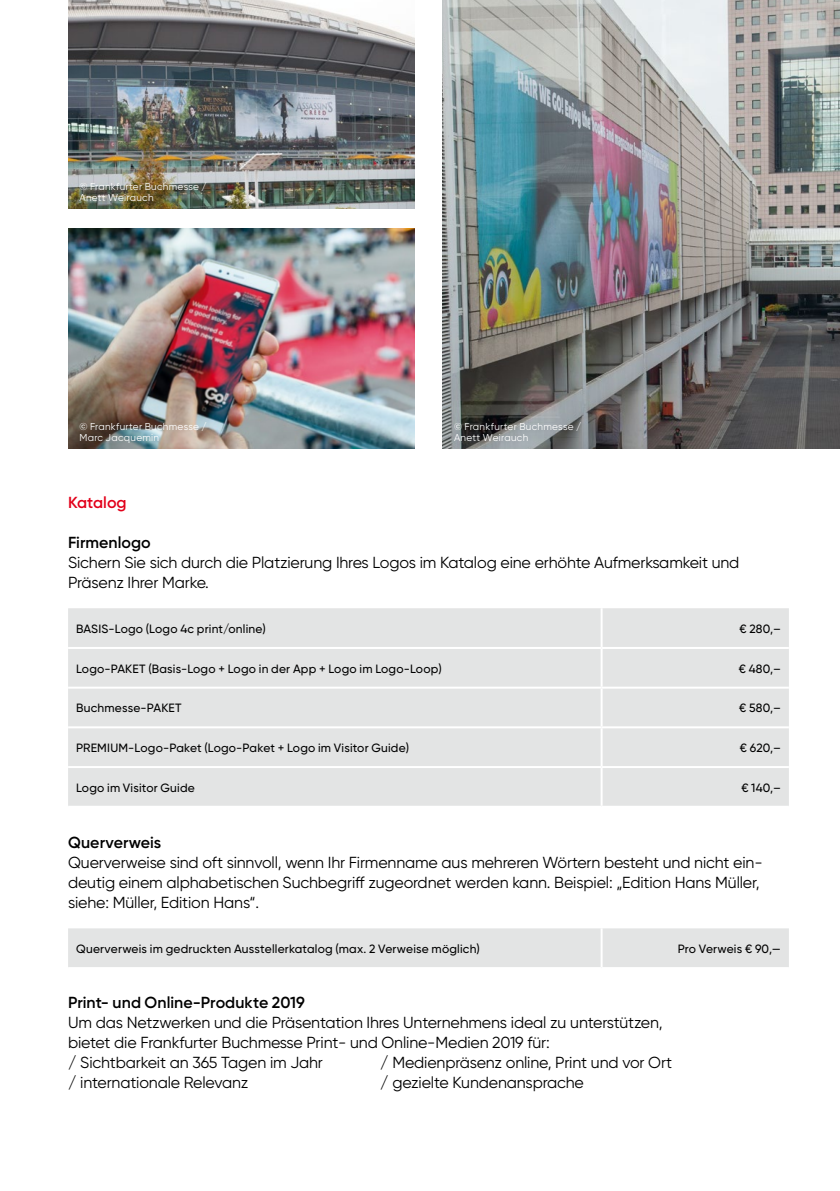
<style>
.page{position:relative;width:840px;height:1191px;background:#fff}
.page>*{position:absolute;margin:0;border:0;box-sizing:border-box;transform-origin:0 0}
.t1{font:16px/20px "Gilroy";letter-spacing:-.01em;color:#000}
.t2{font:600 16px "Gilroy";color:#000}
.t3{font:600 16px "Gilroy";color:#e2001a}
.t4{font:500 12px "Gilroy";letter-spacing:.015em;color:#000}
.t5{font:10px/11px "Gilroy";letter-spacing:.025em;color:#fff}
</style>
<div class="page">
<img style="left:68px;top:0;width:346px;height:208px">
<img style="left:442px;top:0;width:397px;height:448px">
<img style="left:68px;top:228px;width:346px;height:220px">
<div style="left:68px;top:608px;width:720px;height:197px;background:#e3e4e4"></div>
<hr style="left:600px;top:608px;width:2px;height:39px;background:#fff">
<hr style="left:600px;top:649px;width:2px;height:37px;background:#fff">
<hr style="left:600px;top:688px;width:2px;height:38px;background:#fff">
<hr style="left:600px;top:728px;width:2px;height:38px;background:#fff">
<hr style="left:600px;top:768px;width:2px;height:37px;background:#fff">
<hr style="left:68px;top:647px;width:533px;height:2px;background:#fff">
<hr style="left:601px;top:647px;width:187px;height:2px;background:#fff">
<hr style="left:68px;top:686px;width:533px;height:2px;background:#fff">
<hr style="left:601px;top:686px;width:187px;height:2px;background:#fff">
<hr style="left:68px;top:726px;width:533px;height:2px;background:#fff">
<hr style="left:601px;top:726px;width:187px;height:2px;background:#fff">
<hr style="left:68px;top:766px;width:533px;height:2px;background:#fff">
<hr style="left:601px;top:766px;width:187px;height:2px;background:#fff">
<div style="left:68px;top:928px;width:720px;height:39px;background:#e3e4e4"></div>
<hr style="left:600px;top:928px;width:2px;height:39px;background:#fff">
<p class="t5" style="left:79px;top:180px;width:129px">© Frankfurter Buchmesse /<br>Anett Weirauch</p>
<p class="t5" style="left:79px;top:420px;width:129px">© Frankfurter Buchmesse /<br>Marc Jacquemin</p>
<p class="t5" style="left:454px;top:420px;width:129px">© Frankfurter Buchmesse /<br>Anett Weirauch</p>
<p class="t3" style="left:68px;top:493px;width:60px">Katalog</p>
<p class="t2" style="left:68px;top:533px;width:84px">Firmenlogo</p>
<p class="t1" style="left:68px;top:552px;width:672px">Sichern Sie sich durch die Platzierung Ihres Logos im Katalog eine erhöhte Aufmerksamkeit und<br>Präsenz Ihrer Marke.</p>
<p class="t4" style="left:76px;top:621px;width:191px">BASIS-Logo (Logo 4c print/online)</p>
<p class="t4" style="left:739px;top:621px;width:43px">€ 280,–</p>
<p class="t4" style="left:76px;top:661px;width:367px">Logo-PAKET (Basis-Logo + Logo in der App + Logo im Logo-Loop)</p>
<p class="t4" style="left:738px;top:661px;width:44px">€ 480,–</p>
<p class="t4" style="left:76px;top:700px;width:107px">Buchmesse-PAKET</p>
<p class="t4" style="left:738px;top:700px;width:43px">€ 580,–</p>
<p class="t4" style="left:76px;top:740px;width:334px">PREMIUM-Logo-Paket (Logo-Paket + Logo im Visitor Guide)</p>
<p class="t4" style="left:739px;top:740px;width:42px">€ 620,–</p>
<p class="t4" style="left:76px;top:780px;width:120px">Logo im Visitor Guide</p>
<p class="t4" style="left:741px;top:780px;width:41px">€ 140,–</p>
<p class="t2" style="left:68px;top:833px;width:95px">Querverweis</p>
<p class="t1" style="left:68px;top:852px;width:695px">Querverweise sind oft sinnvoll, wenn Ihr Firmenname aus mehreren Wörtern besteht und nicht ein&shy;deutig einem alphabetischen Suchbegriff zugeordnet werden kann. Beispiel: „Edition Hans Müller, siehe: Müller, Edition Hans“.</p>
<p class="t4" style="left:76px;top:941px;width:405px">Querverweis im gedruckten Ausstellerkatalog (max. 2 Verweise möglich)</p>
<p class="t4" style="left:677px;top:941px;width:105px">Pro Verweis € 90,—</p>
<p class="t2" style="left:68px;top:993px;width:238px">Print- und Online-Produkte 2019</p>
<p class="t1" style="left:68px;top:1012px;width:595px">Um das Netzwerken und die Präsentation Ihres Unternehmens ideal zu unterstützen, bietet die Frankfurter Buchmesse Print- und Online-Medien 2019 für:<br>/ Sichtbarkeit an 365 Tagen im Jahr</p>
<p class="t1" style="left:380px;top:1052px;width:293px">/ Medienpräsenz online, Print und vor Ort</p>
<p class="t1" style="left:68px;top:1072px;width:181px">/ internationale Relevanz</p>
<p class="t1" style="left:380px;top:1072px;width:205px">/ gezielte Kundenansprache</p>
</div>
